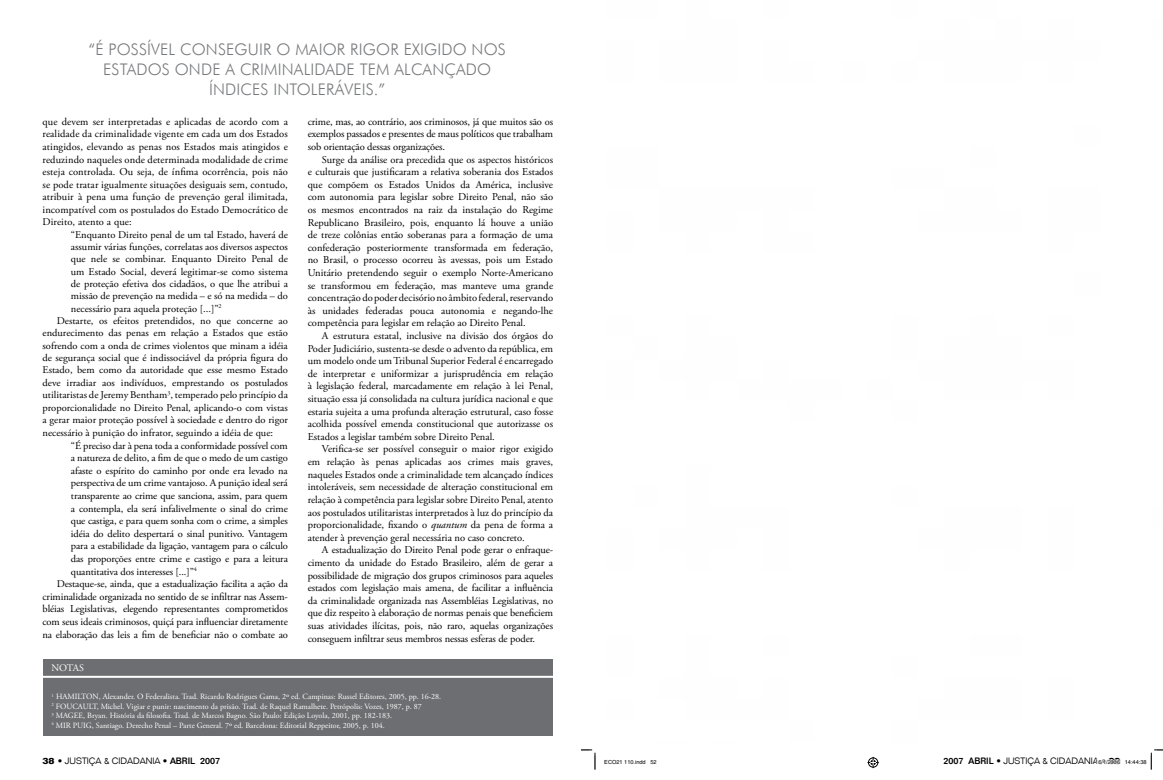
<style>
.page{position:relative;width:1163px;height:780px;background:#fff}
.page>*{position:absolute;margin:0;border:0;box-sizing:border-box;transform-origin:0 0}
.t1{font:300 16px "Futura BT";color:#77787b}
.t2{font:10.5px/12.6px "Adobe Garamond Pro";color:#000;text-align:justify}
.t3{font:10.3px/12.3px "Adobe Garamond Pro";color:#000}
.t4{font:10px "Adobe Garamond Pro";letter-spacing:-.015em;color:#fff}
.t5{font:300 9px "Folio";color:#000}
.t6{font:8px/9.5px "Adobe Garamond Pro";color:#fff}
.t7{font:5.6px "Helvetica";color:#000}
.s1{font-size:10.5px}
.s2{font-style:italic}
.s3{font-weight:700}
.s4{font-weight:500}
</style>
<div class="page">
<div style="left:43px;top:659px;width:509px;height:77px;background:#6d6e71"></div>
<hr style="left:43px;top:675px;width:510px;height:2px;background:#fff">
<svg style="left:581px;top:749px;width:14px;height:20px"></svg>
<svg style="left:867px;top:756px;width:11px;height:12px"></svg>
<svg style="left:1150px;top:749px;width:12px;height:20px"></svg>
<h1 class="t1" style="left:88px;top:39px;width:31px">“É POSS</h1>
<h1 class="t1" style="left:147px;top:39px;width:13px">ÍVEL</h1>
<h1 class="t1" style="left:180px;top:39px;width:12px">CONSEGUIR</h1>
<h1 class="t1" style="left:276px;top:39px;width:30px">O MAIOR</h1>
<h1 class="t1" style="left:350px;top:39px;width:11px">RIGOR</h1>
<h1 class="t1" style="left:403px;top:39px;width:10px">EXIGIDO</h1>
<h1 class="t1" style="left:471px;top:39px;width:12px">NOS</h1>
<h1 class="t1" style="left:103px;top:59px;width:11px">ESTADOS</h1>
<h1 class="t1" style="left:175px;top:59px;width:12px">ONDE</h1>
<h1 class="t1" style="left:225px;top:59px;width:22px">A CRIMINALIDADE</h1>
<h1 class="t1" style="left:359px;top:59px;width:11px">TEM</h1>
<h1 class="t1" style="left:394px;top:59px;width:12px">ALCANÇADO</h1>
<h1 class="t1" style="left:209px;top:79px;width:14px">ÍNDICES</h1>
<h1 class="t1" style="left:273px;top:79px;width:3px">INTOLERÁVEIS</h1>
<h1 class="t1" style="left:373px;top:79px;width:13px">.”</h1>
<p class="t2" style="left:43px;top:115px;width:247px">que devem ser interpretadas e aplicadas de acordo com a realidade da criminalidade vigente em cada um dos Estados atingidos, elevando as penas nos Estados mais atingidos e reduzindo naqueles onde determinada modalidade de crime esteja controlada. Ou seja, de ínfima ocorrência, pois não se pode tratar igualmente situações desiguais sem, contudo, atribuir à pena uma função de prevenção geral ilimitada,</p>
<p class="t3" style="left:43px;top:204px;width:247px"><span class="s1">incompatível com</span> os postulados do Estado Democrático de<br>Direito, atento a que:</p>
<p class="t3" style="left:71px;top:228px;width:218px">“Enquanto Direito penal de um tal Estado, haverá de</p>
<p class="t3" style="left:71px;top:241px;width:218px">assumir várias funções, correlatas aos diversos aspectos</p>
<p class="t3" style="left:71px;top:253px;width:218px">que nele se combinar. Enquanto Direito Penal de</p>
<p class="t3" style="left:71px;top:265px;width:218px">um Estado Social, deverá legitimar-se como sistema</p>
<p class="t3" style="left:71px;top:278px;width:218px">de proteção efetiva dos cidadãos, o que lhe atribui a</p>
<p class="t3" style="left:71px;top:290px;width:218px">missão de prevenção na medida – e só na medida – do</p>
<p class="t3" style="left:71px;top:302px;width:152px">necessário para aquela proteção [...]”<sup>2</sup></p>
<p class="t3" style="left:57px;top:315px;width:233px">Destarte, os efeitos pretendidos, no que concerne ao</p>
<p class="t3" style="left:43px;top:327px;width:247px">endurecimento das penas em relação a Estados que estão</p>
<p class="t3" style="left:43px;top:340px;width:247px">sofrendo com a onda de crimes violentos que minam a idéia</p>
<p class="t3" style="left:43px;top:352px;width:247px">de segurança social que é indissociável da própria figura do</p>
<p class="t3" style="left:43px;top:364px;width:247px">Estado, bem como da autoridade que esse mesmo Estado</p>
<p class="t3" style="left:43px;top:377px;width:247px">deve irradiar aos indivíduos, emprestando os postulados</p>
<p class="t3" style="left:43px;top:389px;width:247px">utilitaristas de Jeremy Bentham<sup>3</sup>, temperado pelo princípio da</p>
<p class="t3" style="left:43px;top:401px;width:247px">proporcionalidade no Direito Penal, aplicando-o com vistas</p>
<p class="t3" style="left:43px;top:414px;width:247px">a gerar maior proteção possível à sociedade e dentro do rigor</p>
<p class="t3" style="left:43px;top:427px;width:232px">necessário à punição do infrator, seguindo a idéia de que:</p>
<p class="t3" style="left:71px;top:439px;width:218px">“É preciso dar à pena toda a conformidade possível com</p>
<p class="t3" style="left:71px;top:452px;width:218px">a natureza de delito, a fim de que o medo de um castigo</p>
<p class="t3" style="left:71px;top:464px;width:218px">afaste o espírito do caminho por onde era levado na</p>
<p class="t3" style="left:71px;top:477px;width:218px">perspectiva de um crime vantajoso. A punição ideal será</p>
<p class="t3" style="left:71px;top:490px;width:218px">transparente ao crime que sanciona, assim, para quem</p>
<p class="t3" style="left:71px;top:502px;width:218px">a contempla, ela será infalivelmente o sinal do crime</p>
<p class="t3" style="left:71px;top:515px;width:218px">que castiga, e para quem sonha com o crime, a simples</p>
<p class="t3" style="left:71px;top:527px;width:218px">idéia do delito despertará o sinal punitivo. Vantagem</p>
<p class="t3" style="left:71px;top:540px;width:218px">para a estabilidade da ligação, vantagem para o cálculo</p>
<p class="t3" style="left:71px;top:553px;width:218px">das proporções entre crime e castigo e para a leitura</p>
<p class="t3" style="left:71px;top:565px;width:127px">quantitativa dos interesses [...]”<sup>4</sup></p>
<p class="t3" style="left:57px;top:578px;width:233px">Destaque-se, ainda, que a estadualização facilita a ação <span class="s1">da</span></p>
<p class="t2" style="left:43px;top:590px;width:247px">criminalidade organizada no sentido de se infiltrar nas Assem&shy;bléias Legislativas, elegendo representantes comprometidos com seus ideais criminosos, quiçá para influenciar diretamente na elaboração das leis a fim de beneficiar não o combate ao</p>
<p class="t2" style="left:308px;top:115px;width:247px">crime, mas, ao contrário, aos criminosos, já que muitos são os exemplos passados e presentes de maus políticos que trabalham sob orientação dessas organizações.</p>
<p class="t2" style="left:308px;top:153px;width:247px;text-indent:14px">Surge da análise ora precedida que os aspectos históricos e culturais que justificaram a relativa soberania dos Estados que compõem os Estados Unidos da América, inclusive com autonomia para legislar sobre Direito Penal, não são os mesmos encontrados na raiz da instalação do Regime Republicano Brasileiro, pois, enquanto lá houve a união de treze colônias então soberanas para a formação de uma confederação posteriormente transformada em federação, no Brasil, o processo ocorreu às avessas, pois um Estado Unitário pretendendo seguir o exemplo Norte-Americano se transformou em federação, mas manteve uma grande concentração do poder decisório no âmbito federal, reservando às unidades federadas pouca autonomia e negando-lhe competência para legislar em relação ao Direito Penal.</p>
<p class="t2" style="left:308px;top:330px;width:247px;text-indent:14px">A estrutura estatal, inclusive na divisão dos órgãos do Poder Judiciário, sustenta-se desde o advento da república, em um modelo onde um Tribunal Superior Federal é encarregado de interpretar e uniformizar a jurisprudência em relação à legislação federal, marcadamente em relação à lei Penal, situação essa já consolidada na cultura jurídica nacional e que estaria sujeita a uma profunda alteração estrutural, caso fosse acolhida possível emenda constitucional que autorizasse os Estados a legislar também sobre Direito Penal.</p>
<p class="t2" style="left:308px;top:443px;width:247px;text-indent:14px">Verifica-se ser possível conseguir o maior rigor exigido em relação às penas aplicadas aos crimes mais graves, naqueles Estados onde a criminalidade tem alcançado índices intoleráveis, sem necessidade de alteração constitucional em relação à competência para legislar sobre Direito Penal, atento aos postulados utilitaristas interpretados à luz do princípio da proporcionalidade, fixando o <span class="s2">quantum</span> da pena de forma a atender à prevenção geral necessária no caso concreto.</p>
<p class="t2" style="left:308px;top:544px;width:247px;text-indent:14px">A estadualização do Direito Penal pode gerar o enfraque&shy;cimento da unidade do Estado Brasileiro, além de gerar a possibilidade de migração dos grupos criminosos para aqueles estados com legislação mais amena, de facilitar a influência da criminalidade organizada nas Assembléias Legislativas, no que diz respeito à elaboração de normas penais que beneficiem suas atividades ilícitas, pois, não raro, aquelas organizações conseguem infiltrar seus membros nessas esferas de poder.</p>
<p class="t4" style="left:51px;top:661px;width:34px">NOTAS</p>
<p class="t6" style="left:51px;top:692px;width:391px"><sup>1</sup> HAMILTON, Alexander. O Federalista. Trad. Ricardo Rodrigues Gama, 2º ed. Campinas: Russel Editores, 2005, pp. 16-28.<br><sup>2</sup> FOUCAULT, Michel. Vigiar e punir: nascimento da prisão. Trad. de Raquel Ramalhete. Petrópolis: Vozes, 1987, p. 87<br><sup>3</sup> MAGEE, Bryan. História da filosofia. Trad. de Marcos Bagno. São Paulo: Edição Loyola, 2001, pp. 182-183.<br><sup>4</sup> MIR PUIG, Santiago. Derecho Penal – Parte General. 7º ed. Barcelona: Editorial Reppeitor, 2005, p. 104.</p>
<p class="t5" style="left:43px;top:755px;width:179px"><span class="s3">38</span> • JUSTIÇA &amp; CIDADANIA • <span class="s4">ABRIL 2007</span></p>
<p class="t5" style="left:943px;top:755px;width:178px"><span class="s4">2007 ABRIL</span> • JUSTIÇA &amp; CIDADANIA • <span class="s3">39</span></p>
<p class="t7" style="left:604px;top:758px;width:54px">ECO21 110.indd 52</p>
<p class="t7" style="left:1094px;top:758px;width:53px">16/1/2006 14:44:38</p>
</div>
